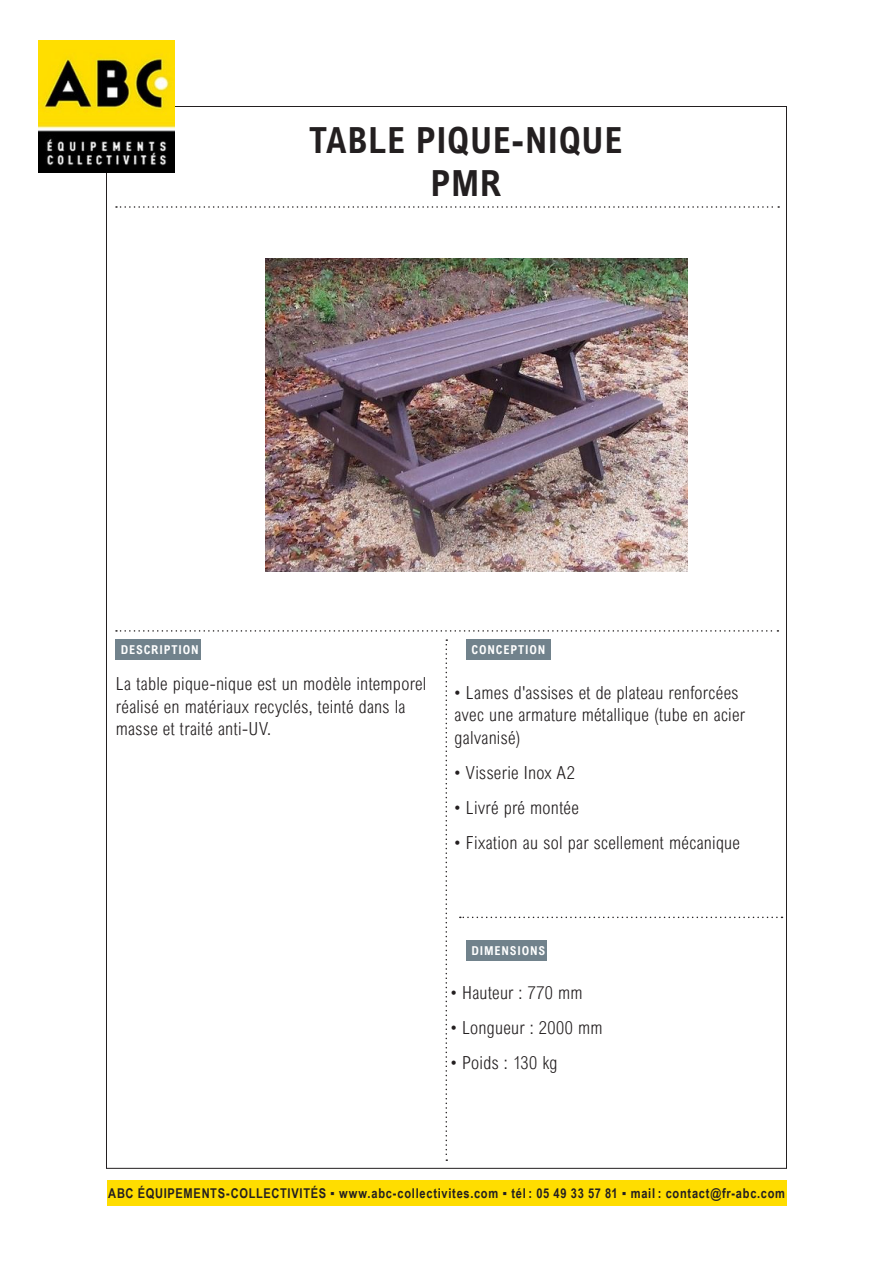
<style>
.page{position:relative;width:893px;height:1263px;background:#fff}
.page>*{position:absolute;margin:0;border:0;box-sizing:border-box;transform-origin:0 0}
.t1{font:700 36px "Arial Nova Cond";letter-spacing:.015em;color:#231f20}
.t2{font:300 18px/22.5px "Arial Nova Cond";letter-spacing:.02em;color:#231f20}
.t3{font:700 13.5px "Arial Narrow";letter-spacing:.055em;color:#231f20}
.t4{font:700 12.3px "Arial Nova Cond";letter-spacing:.065em;color:#fff}
</style>
<div class="page">
<img style="left:39px;top:40px;width:136px;height:132px">
<svg style="left:116px;top:206px;width:663px;height:2px"></svg>
<div style="left:107px;top:1180px;width:680px;height:26px;background:#fd0"></div>
<img style="left:265px;top:258px;width:423px;height:313px">
<svg style="left:116px;top:630px;width:662px;height:2px"></svg>
<svg style="left:446px;top:639px;width:1px;height:522px"></svg>
<svg style="left:460px;top:917px;width:322px;height:1px"></svg>
<div style="left:115px;top:639px;width:86px;height:21px;background:#71828c"></div>
<div style="left:466px;top:639px;width:85px;height:21px;background:#71828c"></div>
<div style="left:466px;top:940px;width:81px;height:21px;background:#71828c"></div>
<p class="t1" style="left:309px;top:118px;width:315px">TABLE PIQUE-NIQUE</p>
<p class="t1" style="left:430px;top:161px;width:72px">PMR</p>
<p class="t4" style="left:121px;top:642px;width:79px">DESCRIPTION</p>
<p class="t4" style="left:472px;top:642px;width:75px">CONCEPTION</p>
<p class="t2" style="left:116px;top:672px;width:312px">La table pique-nique est un modèle intemporel réalisé en matériaux recyclés, teinté dans la masse et traité anti-UV.</p>
<p class="t2" style="left:455px;top:681px;width:292px">• Lames d'assises et de plateau renforcées avec une armature métallique (tube en acier galvanisé)</p>
<p class="t2" style="left:455px;top:761px;width:122px">• Visserie Inox A2</p>
<p class="t2" style="left:455px;top:796px;width:126px">• Livré pré montée</p>
<p class="t2" style="left:455px;top:831px;width:287px">• Fixation au sol par scellement mécanique</p>
<p class="t4" style="left:472px;top:943px;width:75px">DIMENSIONS</p>
<p class="t2" style="left:451px;top:981px;width:133px">• Hauteur : 770 mm</p>
<p class="t2" style="left:451px;top:1016px;width:153px">• Longueur : 2000 mm</p>
<p class="t2" style="left:451px;top:1051px;width:108px">• Poids : 130 kg</p>
<p class="t3" style="left:108px;top:1183px;width:678px">ABC ÉQUIPEMENTS-COLLECTIVITÉS ▪ www.abc-collectivites.com ▪ tél : 05 49 33 57 81 ▪ mail : contact@fr-abc.com</p>
</div>
